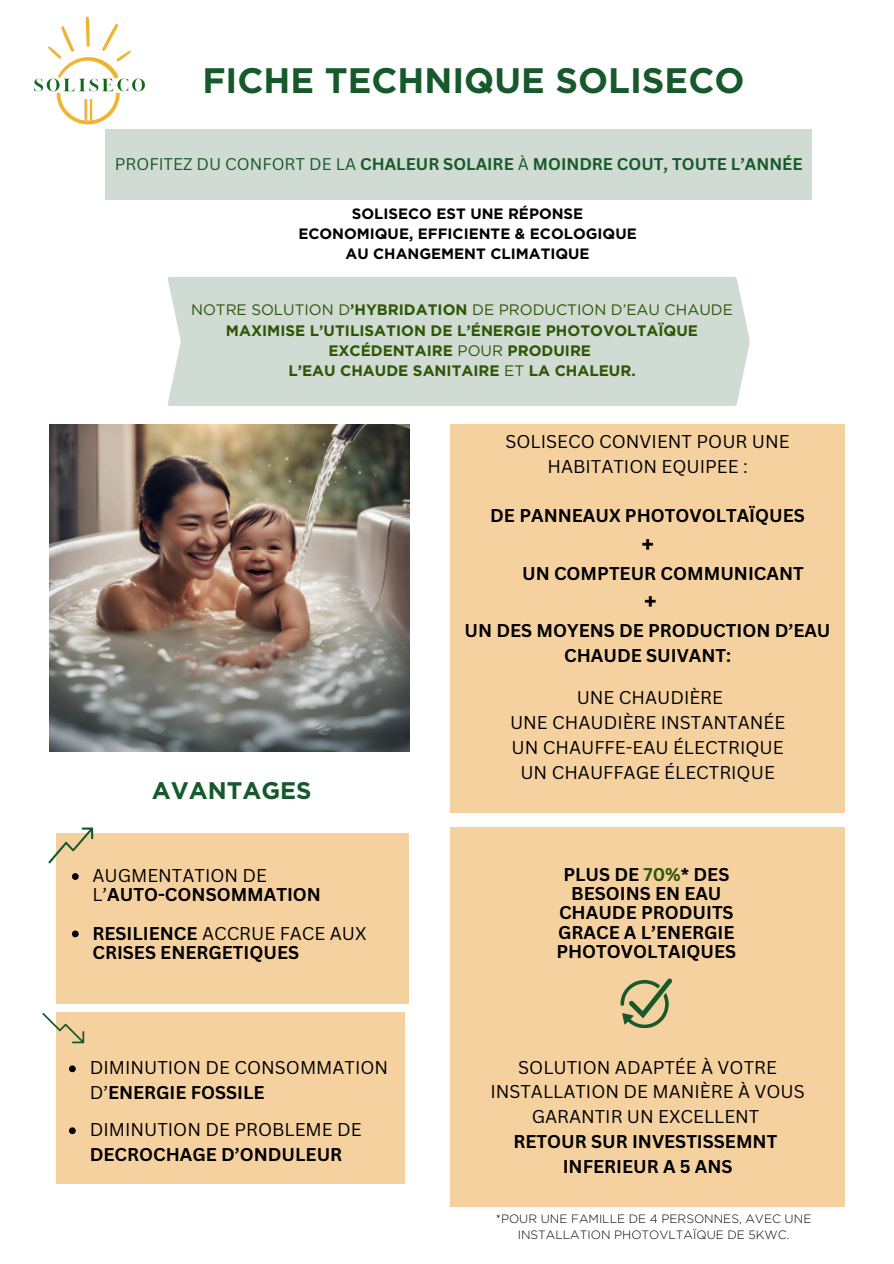
<style>
.page{position:relative;width:894px;height:1264px;background:#fff}
.page>*{position:absolute;margin:0;border:0;box-sizing:border-box;transform-origin:0 0}
.t1{font:700 35.4px "Gotham";color:#165a2b}
.t2{font:700 24px "Gotham";color:#165a2b}
.t3{font:700 24px "Canva Sans";color:#000}
.t4{font:18px/24.8px "Canva Sans";color:#000;text-align:center}
.t5{font:700 18px/19.2px "Canva Sans";color:#000;text-align:center}
.t6{font:700 16.5px "Canva Sans";color:#165a2b}
.t7{font:700 15.15px/20.2px "Gotham";color:#2d5603;text-align:center}
.t8{font:700 15px/20.2px "Gotham";color:#000;text-align:center}
.t9{font:300 12px/16px "Gotham";color:#000;text-align:center}
.s1{font-weight:400}
.s2{font-weight:700}
.s3{color:#2d5603}
</style>
<div class="page">
<div style="left:450px;top:424px;width:394px;height:388px;background:#f6d1a0"></div>
<div style="left:56px;top:833px;width:353px;height:170px;background:#f6d1a0"></div>
<div style="left:106px;top:130px;width:705px;height:70px;background:#cfdbd3"></div>
<div style="left:168px;top:277px;width:581px;height:129px;background:#cfdbd3"></div>
<img style="left:34px;top:16px;width:112px;height:114px">
<div style="left:57px;top:1012px;width:347px;height:172px;background:#f6d1a0"></div>
<svg style="left:69px;top:1065px;width:7px;height:7px"></svg>
<svg style="left:69px;top:1127px;width:7px;height:7px"></svg>
<svg style="left:42px;top:1012px;width:42px;height:31px"></svg>
<svg style="left:48px;top:827px;width:45px;height:36px"></svg>
<div style="left:450px;top:827px;width:394px;height:379px;background:#f6d1a0"></div>
<svg style="left:620px;top:978px;width:52px;height:49px"></svg>
<svg style="left:72px;top:873px;width:7px;height:6px"></svg>
<svg style="left:72px;top:930px;width:7px;height:7px"></svg>
<img style="left:50px;top:424px;width:359px;height:327px">
<h4 class="t1" style="left:202px;top:59px;width:543px">FICHE TECHNIQUE SOLISECO</h4>
<h6 class="t6" style="left:115px;top:153px;width:689px"><span class="s1">PROFITEZ DU CONFORT DE LA</span> CHALEUR SOLAIRE <span class="s1">À</span> MOINDRE COUT, TOUTE L’ANNÉE</h6>
<p class="t8" style="left:298px;top:203px;width:340px">SOLISECO EST UNE RÉPONSE<br>ECONOMIQUE, EFFICIENTE &amp; ECOLOGIQUE<br>AU CHANGEMENT CLIMATIQUE</p>
<p class="t7" style="left:191px;top:300px;width:543px"><span class="s1">NOTRE SOLUTION D</span>’HYBRIDATION <span class="s1">DE PRODUCTION D’EAU CHAUDE<br></span>MAXIMISE L’UTILISATION DE L’ÉNERGIE PHOTOVOLTAÏQUE<br>EXCÉDENTAIRE <span class="s1">POUR</span> PRODUIRE</p>
<p class="t7" style="left:288px;top:360px;width:349px">L’EAU CHAUDE SANITAIRE <span class="s1">ET</span> LA CHALEUR.</p>
<p class="t2" style="left:152px;top:776px;width:161px">AVANTAGES</p>
<p class="t5" style="left:92px;top:865px;width:230px;text-align:left"><span class="s1">AUGMENTATION DE<br>L’</span>AUTO-CONSOMMATION</p>
<p class="t5" style="left:92px;top:923px;width:275px;text-align:left">RESILIENCE <span class="s1">ACCRUE FACE AUX<br></span>CRISES ENERGETIQUES</p>
<h2 class="t4" style="left:90px;top:1055px;width:300px;text-align:left">DIMINUTION DE CONSOMMATION<br>D’<span class="s2">ENERGIE FOSSILE</span></h2>
<h4 class="t4" style="left:90px;top:1116px;width:273px;text-align:left">DIMINUTION DE PROBLEME DE<br><span class="s2">DECROCHAGE D’ONDULEUR</span></h4>
<p class="t4" style="left:505px;top:428px;width:285px">SOLISECO CONVIENT POUR UNE<br>HABITATION EQUIPEE :</p>
<h1 class="t5" style="left:490px;top:505px;width:316px">DE PANNEAUX PHOTOVOLTAÏQUES</h1>
<h1 class="t3" style="left:641px;top:527px;width:14px">+</h1>
<h1 class="t5" style="left:522px;top:563px;width:283px">UN COMPTEUR COMMUNICANT</h1>
<h1 class="t3" style="left:644px;top:584px;width:14px">+</h1>
<h1 class="t5" style="left:464px;top:617px;width:367px;line-height:24.8px">UN DES MOYENS DE PRODUCTION D’EAU<br>CHAUDE SUIVANT:</h1>
<h4 class="t4" style="left:510px;top:685px;width:277px">UNE CHAUDIÈRE<br>UNE CHAUDIÈRE INSTANTANÉE<br>UN CHAUFFE-EAU ÉLECTRIQUE<br>UN CHAUFFAGE ÉLECTRIQUE</h4>
<p class="t5" style="left:556px;top:864px;width:181px">PLUS DE <span class="s3">70%</span>* DES<br>BESOINS EN EAU<br>CHAUDE PRODUITS<br>GRACE A L’ENERGIE<br>PHOTOVOLTAIQUES</p>
<h3 class="t4" style="left:490px;top:1054px;width:316px">SOLUTION ADAPTÉE À VOTRE<br>INSTALLATION DE MANIÈRE À VOUS<br>GARANTIR UN EXCELLENT<br><span class="s2">RETOUR SUR INVESTISSEMNT<br>INFERIEUR A 5 ANS</span></h3>
<p class="t9" style="left:495px;top:1210px;width:317px">*POUR UNE FAMILLE DE 4 PERSONNES, AVEC UNE<br>INSTALLATION PHOTOVLTAÏQUE DE 5KWC.</p>
</div>
